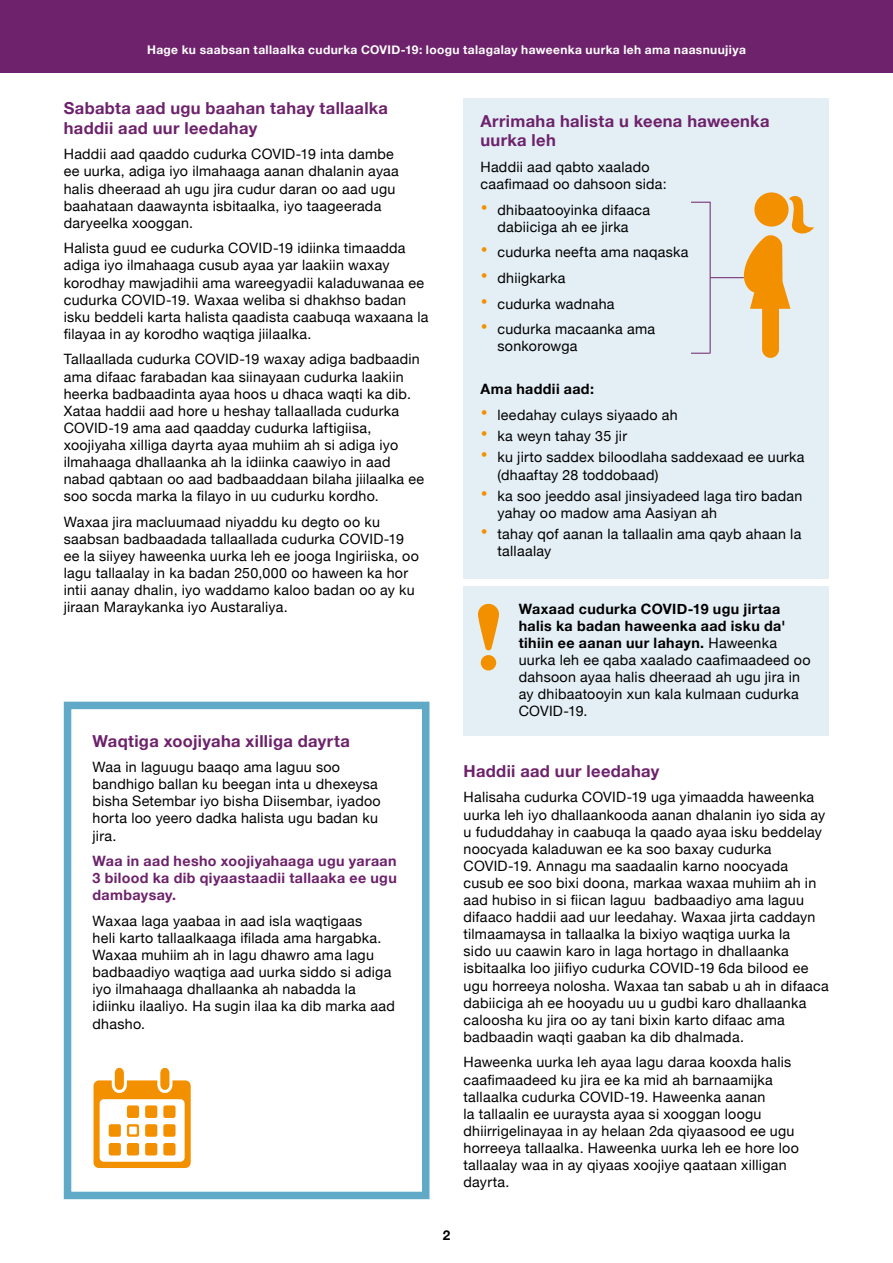
<style>
.page{position:relative;width:893px;height:1263px;background:#fff}
.page>*{position:absolute;margin:0;border:0;box-sizing:border-box;transform-origin:0 0}
.Subdeader{font:700 16.5px/19.8px "Helvetica Neue";letter-spacing:.02em;color:#6d226b}
.Body{font:14.25px/17.1px "Helvetica Neue";letter-spacing:.02em;color:#000}
.Body-2{font:700 14.25px/17.1px "Helvetica Neue";letter-spacing:.025em;color:#6d226b;text-align:justify}
.Body-3{font:700 14.25px "Helvetica Neue";letter-spacing:.025em;color:#000}
.t1{font:700 13.5px "Helvetica Neue";color:#000}
.Body-4{font:700 12px "Helvetica Neue";letter-spacing:.03em;color:#fff}
.s1{font-size:21px;color:#f39000}
.s2{font-weight:700}
</style>
<div class="page">
<div style="left:0;top:0;width:893px;height:72px;background:#6d226b"></div>
<div style="left:463px;top:98px;width:366px;height:480px;background:#e4eef5"></div>
<div style="left:64px;top:702px;width:365px;height:497px;border:8px solid #60aac8"></div>
<svg style="left:94px;top:1068px;width:97px;height:100px"></svg>
<svg style="left:691px;top:202px;width:19px;height:1px"></svg>
<hr style="left:710px;top:277px;width:34px;height:1px;background:#6d226b">
<svg style="left:691px;top:353px;width:19px;height:1px"></svg>
<svg style="left:744px;top:192px;width:70px;height:166px"></svg>
<hr style="left:710px;top:202px;width:1px;height:152px;background:#6d226b">
<div style="left:463px;top:587px;width:366px;height:149px;background:#e4eef5"></div>
<svg style="left:478px;top:604px;width:21px;height:46px"></svg>
<div style="left:481px;top:655px;width:15px;height:15px;background:#f39000;border-radius:50%"></div>
<p class="Body-4" style="left:147px;top:41px;width:600px">Hage ku saabsan tallaalka cudurka COVID-19: loogu talagalay haweenka uurka leh ama naasnuujiya</p>
<p class="Subdeader" style="left:64px;top:99px;width:326px">Sababta aad ugu baahan tahay tallaalka haddii aad uur leedahay</p>
<p class="Body" style="left:64px;top:146px;width:337px">Haddii aad qaaddo cudurka COVID-19 inta dambe ee uurka, adiga iyo ilmahaaga aanan dhalanin ayaa halis dheeraad ah ugu jira cudur daran oo aad ugu baahataan daawaynta isbitaalka, iyo taageerada daryeelka xooggan.</p>
<p class="Body" style="left:64px;top:240px;width:366px">Halista guud ee cudurka COVID-19 idiinka timaadda adiga iyo ilmahaaga cusub ayaa yar laakiin waxay korodhay mawjadihii ama wareegyadii kaladuwanaa ee cudurka COVID-19. Waxaa weliba si dhakhso badan isku beddeli karta halista qaadista caabuqa waxaana la filayaa in ay korodho waqtiga jiilaalka.</p>
<p class="Body" style="left:64px;top:352px;width:362px">Tallaallada cudurka COVID-19 waxay adiga badbaadin ama difaac farabadan kaa siinayaan cudurka laakiin heerka badbaadinta ayaa hoos u dhaca waqti ka dib.<br>Xataa haddii aad hore u heshay tallaallada cudurka COVID-19 ama aad qaadday cudurka laftigiisa, xoojiyaha xilliga dayrta ayaa muhiim ah si adiga iyo ilmahaaga dhallaanka ah la idiinka caawiyo in aad nabad qabtaan oo aad badbaaddaan bilaha jiilaalka ee soo socda marka la filayo in uu cudurku kordho.</p>
<p class="Body" style="left:64px;top:514px;width:357px">Waxaa jira macluumaad niyaddu ku degto oo ku saabsan badbaadada tallaallada cudurka COVID-19 ee la siiyey haweenka uurka leh ee jooga Ingiriiska, oo lagu tallaalay in ka badan 250,000 oo haween ka hor intii aanay dhalin, iyo waddamo kaloo badan oo ay ku jiraan Maraykanka iyo Austaraliya.</p>
<p class="Subdeader" style="left:93px;top:731px;width:259px">Waqtiga xoojiyaha xilliga dayrta</p>
<p class="Body" style="left:93px;top:759px;width:290px">Waa in laguugu baaqo ama laguu soo bandhigo ballan ku beegan inta u dhexeysa bisha Setembar iyo bisha Diisembar, iyadoo horta loo yeero dadka halista ugu badan ku jira.</p>
<p class="Body-2" style="left:93px;top:853px;width:306px">Waa in aad hesho xoojiyahaaga ugu yaraan 3 bilood ka dib qiyaastaadii tallaaka ee ugu dambaysay.</p>
<p class="Body" style="left:93px;top:913px;width:304px">Waxaa laga yaabaa in aad isla waqtigaas<br>heli karto tallaalkaaga ifilada ama hargabka.<br>Waxaa muhiim ah in lagu dhawro ama lagu badbaadiyo waqtiga aad uurka siddo si adiga iyo ilmahaaga dhallaanka ah nabadda la idiinku ilaaliyo. Ha sugin ilaa ka dib marka aad dhasho.</p>
<p class="Subdeader" style="left:480px;top:111px;width:290px">Arrimaha halista u keena haweenka uurka leh</p>
<p class="Body" style="left:480px;top:159px;width:188px">Haddii aad qabto xaalado caafimaad oo dahsoon sida:</p>
<p class="Body" style="left:480px;top:202px;width:171px;text-align:center"><span class="s1">•</span> dhibaatooyinka difaaca dabiiciga ah ee jirka</p>
<p class="Body" style="left:480px;top:245px;width:209px"><span class="s1">•</span> cudurka neefta ama naqaska</p>
<p class="Body" style="left:480px;top:270px;width:87px"><span class="s1">•</span> dhiigkarka</p>
<p class="Body" style="left:480px;top:296px;width:136px"><span class="s1">•</span> cudurka wadnaha</p>
<p class="Body" style="left:497px;top:321px;width:159px;text-indent:-17px"><span class="s1">•</span> cudurka macaanka ama sonkorowga</p>
<p class="Body-3" style="left:480px;top:378px;width:115px">Ama haddii aad:</p>
<p class="Body" style="left:480px;top:407px;width:199px"><span class="s1">•</span> leedahay culays siyaado ah</p>
<p class="Body" style="left:480px;top:428px;width:148px"><span class="s1">•</span> ka weyn tahay 35 jir</p>
<p class="Body" style="left:497px;top:450px;width:309px;text-indent:-17px"><span class="s1">•</span> ku jirto saddex biloodlaha saddexaad ee uurka (dhaaftay 28 toddobaad)</p>
<p class="Body" style="left:497px;top:488px;width:306px;text-indent:-17px"><span class="s1">•</span> ka soo jeeddo asal jinsiyadeed laga tiro badan yahay oo madow ama Aasiyan ah</p>
<p class="Body" style="left:497px;top:526px;width:305px;text-indent:-17px"><span class="s1">•</span> tahay qof aanan la tallaalin ama qayb ahaan la tallaalay</p>
<p class="Body" style="left:519px;top:601px;width:293px"><span class="s2">Waxaad cudurka COVID-19 ugu jirtaa halis ka badan haweenka aad isku da' tihiin ee aanan uur lahayn.</span> Haweenka uurka leh ee qaba xaalado caafimaadeed oo dahsoon ayaa halis dheeraad ah ugu jira in ay dhibaatooyin xun kala kulmaan cudurka COVID-19.</p>
<p class="Subdeader" style="left:463px;top:761px;width:197px">Haddii aad uur leedahay</p>
<p class="Body" style="left:463px;top:790px;width:367px">Halisaha cudurka COVID-19 uga yimaadda haweenka uurka leh iyo dhallaankooda aanan dhalanin iyo sida ay u fududdahay in caabuqa la qaado ayaa isku beddelay noocyada kaladuwan ee ka soo baxay cudurka COVID-19. Annagu ma saadaalin karno noocyada cusub ee soo bixi doona, markaa waxaa muhiim ah in aad hubiso in si fiican laguu badbaadiyo ama laguu difaaco haddii aad uur leedahay. Waxaa jirta caddayn tilmaamaysa in tallaalka la bixiyo waqtiga uurka la<br>sido uu caawin karo in laga hortago in dhallaanka isbitaalka loo jiifiyo cudurka COVID-19 6da bilood ee ugu horreeya nolosha. Waxaa tan sabab u ah in difaaca dabiiciga ah ee hooyadu uu u gudbi karo dhallaanka caloosha ku jira oo ay tani bixin karto difaac ama badbaadin waqti gaaban ka dib dhalmada.</p>
<p class="Body" style="left:463px;top:1055px;width:337px">Haweenka uurka leh ayaa lagu daraa kooxda halis caafimaadeed ku jira ee ka mid ah barnaamijka tallaalka cudurka COVID-19. Haweenka aanan<br>la tallaalin ee uuraysta ayaa si xooggan loogu dhiirrigelinayaa in ay helaan 2da qiyaasood ee ugu horreeya tallaalka. Haweenka uurka leh ee hore loo tallaalay waa in ay qiyaas xoojiye qaataan xilligan dayrta.</p>
<p class="t1" style="left:443px;top:1224px;width:9px">2</p>
</div>
